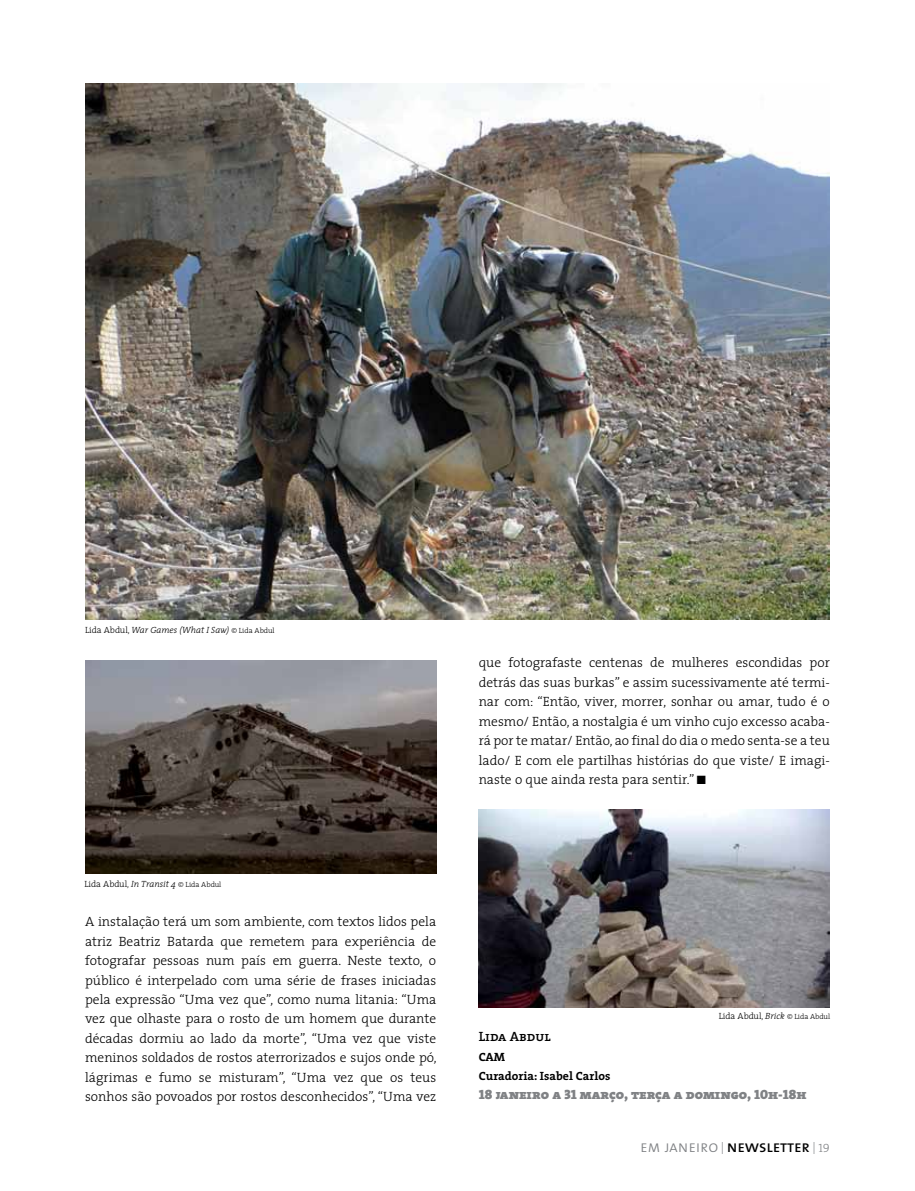
<style>
.page{position:relative;width:915px;height:1191px;background:#fff}
.page>*{position:absolute;margin:0;border:0;box-sizing:border-box;transform-origin:0 0}
.t1{font:16.5px "The Mix Caps";letter-spacing:-.01em;color:#000}
.t2{font:300 13.5px/19.5px "The Serif";color:#000;text-align:justify}
.t3{font:13.5px "The Serif Black Caps";color:#808285}
.t4{font:13.5px "The Serif Semi Bold Caps";color:#000}
.t5{font:700 12px/19.5px "The Serif";color:#000}
.t6{font:300 9px "The Serif";color:#000}
.t7{font:italic 300 9px "The Serif";color:#000}
.s1{font-style:normal}
.s2{font-style:normal;font-size:7.5px}
.s3{font-style:italic}
.s4{font-size:7.5px}
.s5{font-family:"The Mix Light Caps";color:#808285}
.s6{font-family:"The Serif Light Caps";font-size:12px;color:#808285}
</style>
<div class="page">
<img style="left:85px;top:84px;width:744px;height:536px">
<img style="left:478px;top:810px;width:351px;height:197px">
<img style="left:85px;top:660px;width:351px;height:213px">
<p class="t7" style="left:85px;top:622px;width:191px"><span class="s1">Lida Abdul,</span> War Games (What I Saw) <span class="s2">© Lida Abdul</span></p>
<p class="t6" style="left:84px;top:876px;width:138px">Lida Abdul, <span class="s3">In Transit 4</span> <span class="s4">© Lida Abdul</span></p>
<p class="t2" style="left:85px;top:911px;width:353px">A instalação terá um som ambiente, com textos lidos pela atriz Beatriz Batarda que remetem para experiência de fotografar pessoas num país em guerra. Neste texto, o público é interpelado com uma série de frases iniciadas pela expressão “Uma vez que”, como numa litania: “Uma vez que olhaste para o rosto de um homem que durante décadas dormiu ao lado da morte”, “Uma vez que viste meninos soldados de rostos aterrorizados e sujos onde pó, lágrimas e fumo se misturam”, “Uma vez que os teus sonhos são povoados por rostos desconhecidos”, “Uma vez</p>
<p class="t2" style="left:478px;top:652px;width:352px">que fotografaste centenas de mulheres escondidas por detrás das suas burkas” e assim sucessivamente até termi‑ nar com: “Então, viver, morrer, sonhar ou amar, tudo é o mesmo/ Então, a nostalgia é um vinho cujo excesso acaba‑ rá por te matar/ Então, ao final do dia o medo senta-se a teu lado/ E com ele partilhas histórias do que viste/ E imagi‑ naste o que ainda resta para sentir.” ■</p>
<p class="t6" style="left:718px;top:1008px;width:113px">Lida Abdul, <span class="s3">Brick</span> <span class="s4">© Lida Abdul</span></p>
<p class="t4" style="left:478px;top:1025px;width:73px">Lida Abdul</p>
<p class="t5" style="left:478px;top:1046px;width:133px">CAM<br>Curadoria: Isabel Carlos</p>
<p class="t3" style="left:478px;top:1083px;width:329px">18 janeiro a 31 março, terça a domingo, 10h-18h</p>
<p class="t1" style="left:640px;top:1132px;width:191px"><span class="s5">em janeiro</span> <span class="s6">|</span> newsletter <span class="s6">| 19</span></p>
</div>
